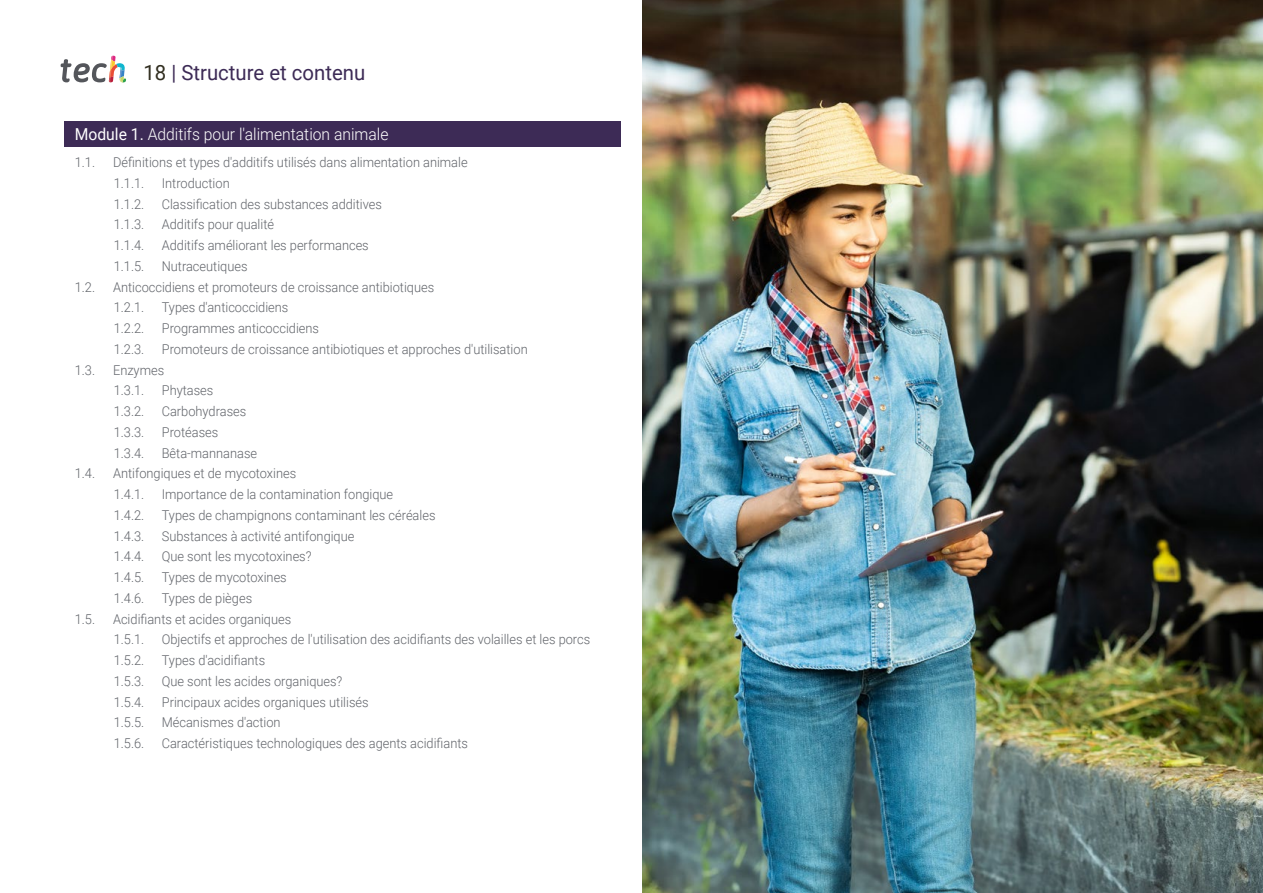
<style>
.page{position:relative;width:1263px;height:893px;background:#fff}
.page>*{position:absolute;margin:0;border:0;box-sizing:border-box;transform-origin:0 0}
.t1{font:21px "Roboto";color:#3d2b56}
.t2{font:300 16.5px "Roboto";color:#fff;scale:.95 1}
.t3{font:300 13.5px/20.7px "Roboto";color:#61646a;scale:.95 1}
.s1{color:#312e20}
.s2{font-weight:400}
</style>
<div class="page">
<div style="left:64px;top:121px;width:557px;height:25px;background:#3d2b56"></div>
<img style="left:642px;top:0;width:621px;height:893px">
<svg style="left:61px;top:56px;width:65px;height:27px"></svg>
<h1 class="t1" style="left:144px;top:57px;width:223px"><span class="s1">18</span> | Structure et contenu</h1>
<p class="t2" style="left:75px;top:123px;width:332px"><span class="s2">Module 1.</span> Additifs pour l'alimentation animale</p>
<p class="t3" style="left:75px;top:151px;width:23px">1.1.</p>
<p class="t3" style="left:113px;top:151px;width:375px">Définitions et types d'additifs utilisés dans alimentation animale<br>1.1.1.</p>
<p class="t3" style="left:162px;top:172px;width:73px">Introduction</p>
<p class="t3" style="left:114px;top:193px;width:34px">1.1.2.</p>
<p class="t3" style="left:162px;top:193px;width:233px">Classification des substances additives</p>
<p class="t3" style="left:114px;top:214px;width:34px">1.1.3.</p>
<p class="t3" style="left:162px;top:214px;width:120px">Additifs pour qualité</p>
<p class="t3" style="left:114px;top:234px;width:34px">1.1.4.</p>
<p class="t3" style="left:162px;top:234px;width:219px">Additifs améliorant les performances</p>
<p class="t3" style="left:114px;top:255px;width:34px">1.1.5.</p>
<p class="t3" style="left:162px;top:255px;width:92px">Nutraceutiques</p>
<p class="t3" style="left:75px;top:276px;width:23px">1.2.</p>
<p class="t3" style="left:113px;top:276px;width:340px">Anticoccidiens et promoteurs de croissance antibiotiques<br>1.2.1.</p>
<p class="t3" style="left:162px;top:297px;width:135px">Types d'anticoccidiens</p>
<p class="t3" style="left:114px;top:317px;width:34px">1.2.2.</p>
<p class="t3" style="left:162px;top:317px;width:167px">Programmes anticoccidiens</p>
<p class="t3" style="left:114px;top:338px;width:34px">1.2.3.</p>
<p class="t3" style="left:162px;top:338px;width:387px">Promoteurs de croissance antibiotiques et approches d'utilisation</p>
<p class="t3" style="left:75px;top:359px;width:23px">1.3.</p>
<p class="t3" style="left:113px;top:359px;width:55px">Enzymes<br>1.3.1.</p>
<p class="t3" style="left:162px;top:380px;width:56px">Phytases</p>
<p class="t3" style="left:114px;top:400px;width:34px">1.3.2.</p>
<p class="t3" style="left:162px;top:400px;width:90px">Carbohydrases</p>
<p class="t3" style="left:114px;top:421px;width:34px">1.3.3.</p>
<p class="t3" style="left:162px;top:421px;width:61px">Protéases</p>
<p class="t3" style="left:114px;top:442px;width:34px">1.3.4.</p>
<p class="t3" style="left:162px;top:442px;width:102px">Bêta-mannanase</p>
<p class="t3" style="left:75px;top:463px;width:23px">1.4.</p>
<p class="t3" style="left:113px;top:463px;width:194px">Antifongiques et de mycotoxines<br>1.4.1.</p>
<p class="t3" style="left:162px;top:483px;width:245px">Importance de la contamination fongique</p>
<p class="t3" style="left:114px;top:504px;width:34px">1.4.2.</p>
<p class="t3" style="left:162px;top:504px;width:290px">Types de champignons contaminant les céréales</p>
<p class="t3" style="left:114px;top:525px;width:34px">1.4.3.</p>
<p class="t3" style="left:162px;top:525px;width:204px">Substances à activité antifongique</p>
<p class="t3" style="left:114px;top:546px;width:34px">1.4.4.</p>
<p class="t3" style="left:162px;top:546px;width:159px">Que sont les mycotoxines?</p>
<p class="t3" style="left:114px;top:566px;width:34px">1.4.5.</p>
<p class="t3" style="left:162px;top:566px;width:133px">Types de mycotoxines</p>
<p class="t3" style="left:114px;top:587px;width:34px">1.4.6.</p>
<p class="t3" style="left:162px;top:587px;width:97px">Types de pièges</p>
<p class="t3" style="left:75px;top:608px;width:23px">1.5.</p>
<p class="t3" style="left:113px;top:608px;width:189px">Acidifiants et acides organiques<br>1.5.1.</p>
<p class="t3" style="left:162px;top:629px;width:452px">Objectifs et approches de l'utilisation des acidifiants des volailles et les porcs</p>
<p class="t3" style="left:114px;top:649px;width:34px">1.5.2.</p>
<p class="t3" style="left:162px;top:649px;width:110px">Types d'acidifiants</p>
<p class="t3" style="left:114px;top:670px;width:34px">1.5.3.</p>
<p class="t3" style="left:162px;top:670px;width:192px">Que sont les acides organiques?</p>
<p class="t3" style="left:114px;top:691px;width:34px">1.5.4.</p>
<p class="t3" style="left:162px;top:691px;width:219px">Principaux acides organiques utilisés</p>
<p class="t3" style="left:114px;top:712px;width:34px">1.5.5.</p>
<p class="t3" style="left:162px;top:712px;width:127px">Mécanismes d'action</p>
<p class="t3" style="left:114px;top:732px;width:34px">1.5.6.</p>
<p class="t3" style="left:162px;top:732px;width:324px">Caractéristiques technologiques des agents acidifiants</p>
</div>
